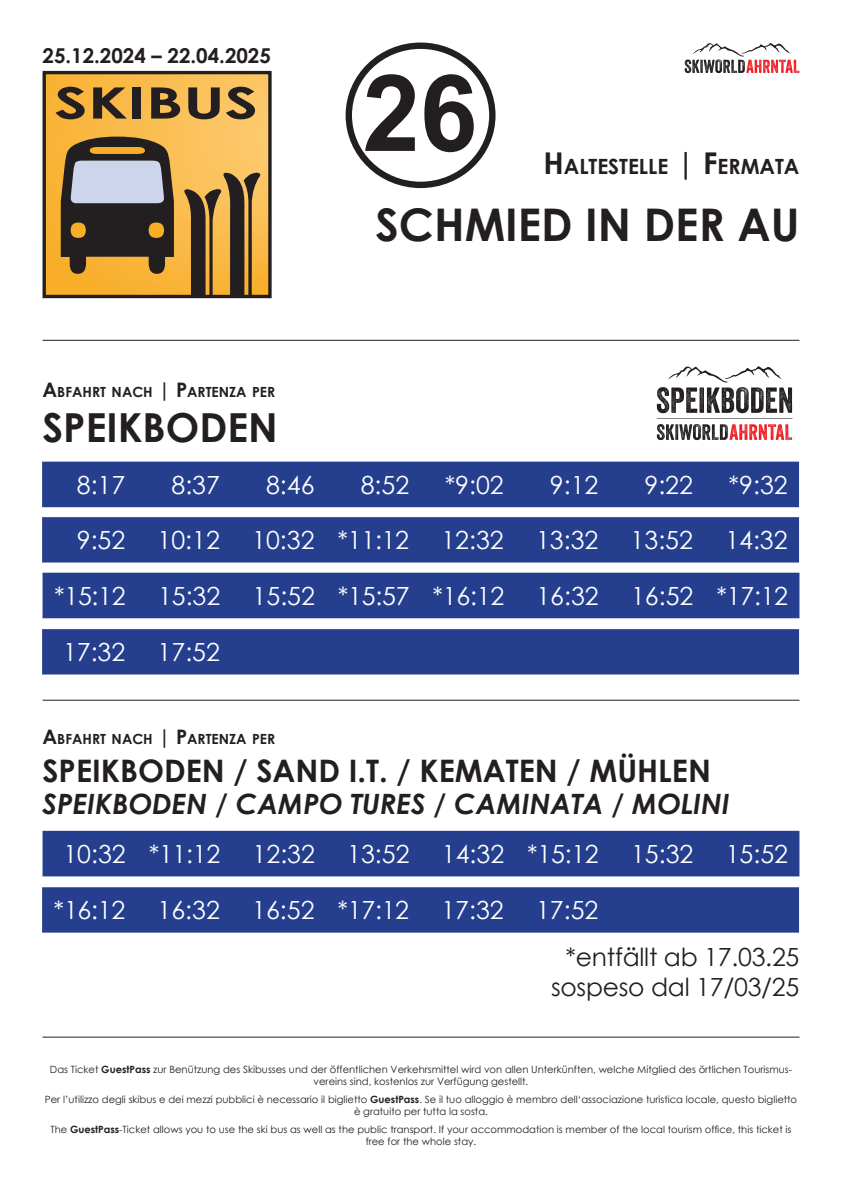
<style>
.page{position:relative;width:842px;height:1191px;background:#fff}
.page>*{position:absolute;margin:0;border:0;box-sizing:border-box;transform-origin:0 0}
.t1{font:700 106.6px "Arial Narrow";color:#231f20;scale:1.18 1}
.t2{font:700 45px "Century Gothic";color:#231f20}
.t3{font:700 43.3px "Century Gothic";color:#231f20;scale:1.49 1}
.t4{font:700 40px "Century Gothic";color:#231f20}
.t5{font:700 31px "Century Gothic";color:#231f20}
.t6{font:italic 700 28px "Century Gothic";color:#231f20}
.t7{font:25px "Century Gothic";color:#fff}
.t8{font:25px/30px "Century Gothic";letter-spacing:-.01em;color:#231f20;text-align:center}
.t9{font:700 21px "Century Gothic";color:#231f20}
.t10{font:700 20.5px "Century Gothic";color:#231f20}
.t11{font:700 14px "Century Gothic";color:#231f20}
.t12{font:10px/12px "Century Gothic";color:#231f20;text-align:center}
.s1{font-size:20px}
.s2{font-size:30px}
.s3{font-weight:700}
</style>
<div class="page">
<img style="left:47px;top:75px;width:221px;height:219px">
<div style="left:43px;top:71px;width:229px;height:227px;border:3px solid #231f20"></div>
<svg style="left:61px;top:137px;width:113px;height:137px"></svg>
<div style="left:149px;top:222px;width:15px;height:16px;background:#f9ae25;border-radius:50%"></div>
<svg style="left:184px;top:171px;width:76px;height:124px"></svg>
<hr style="left:43px;top:340px;width:756px;height:1px;background:#231f20">
<svg style="left:685px;top:43px;width:114px;height:30px"></svg>
<hr style="left:43px;top:1036px;width:756px;height:1px;background:#231f20">
<div style="left:43px;top:831px;width:756px;height:45px;background:#253f8e"></div>
<div style="left:42px;top:461px;width:757px;height:46px;background:#253f8e"></div>
<div style="left:42px;top:517px;width:757px;height:45px;background:#253f8e"></div>
<div style="left:42px;top:887px;width:757px;height:45px;background:#253f8e"></div>
<hr style="left:43px;top:699px;width:756px;height:1px;background:#231f20">
<div style="left:43px;top:572px;width:756px;height:46px;background:#253f8e"></div>
<div style="left:42px;top:629px;width:757px;height:45px;background:#253f8e"></div>
<svg style="left:657px;top:366px;width:136px;height:74px"></svg>
<div style="left:346px;top:43px;width:149px;height:145px;border:6px solid #231f20;border-radius:50%"></div>
<h3 class="t10" style="left:43px;top:40px;width:230px">25.12.2024 – 22.04.2025</h3>
<h3 class="t3" style="left:54px;top:70px;width:138px">SKIBUS</h3>
<h3 class="t11" style="left:43px;top:381px;width:234px"><span class="s1">A</span>BFAHRT NACH <span class="s1">| P</span>ARTENZA PER</h3>
<h3 class="t4" style="left:43px;top:397px;width:237px">SPEIKBODEN</h3>
<h1 class="t1" style="left:363px;top:33px;width:99px">26</h1>
<h3 class="t9" style="left:543px;top:150px;width:258px"><span class="s2">H</span>ALTESTELLE <span class="s2">| F</span>ERMATA</h3>
<h2 class="t2" style="left:376px;top:191px;width:425px">SCHMIED IN DER AU</h2>
<h3 class="t7" style="left:77px;top:467px;width:50px">8:17</h3>
<h3 class="t7" style="left:171px;top:467px;width:50px">8:37</h3>
<h3 class="t7" style="left:266px;top:467px;width:50px">8:46</h3>
<h3 class="t7" style="left:361px;top:467px;width:50px">8:52</h3>
<h3 class="t7" style="left:445px;top:467px;width:61px">*9:02</h3>
<h3 class="t7" style="left:550px;top:467px;width:50px">9:12</h3>
<h3 class="t7" style="left:644px;top:467px;width:50px">9:22</h3>
<h3 class="t7" style="left:729px;top:467px;width:61px">*9:32</h3>
<h3 class="t7" style="left:77px;top:523px;width:50px">9:52</h3>
<h3 class="t7" style="left:158px;top:523px;width:64px">10:12</h3>
<h3 class="t7" style="left:252px;top:523px;width:158px">10:32 *11:12</h3>
<h3 class="t7" style="left:441px;top:523px;width:64px">12:32</h3>
<h3 class="t7" style="left:536px;top:523px;width:64px">13:32</h3>
<h3 class="t7" style="left:631px;top:523px;width:64px">13:52</h3>
<h3 class="t7" style="left:725px;top:523px;width:64px">14:32</h3>
<h3 class="t7" style="left:54px;top:578px;width:73px">*15:12</h3>
<h3 class="t7" style="left:158px;top:578px;width:64px">15:32</h3>
<h3 class="t7" style="left:253px;top:578px;width:253px">15:52 *15:57 *16:12</h3>
<h3 class="t7" style="left:536px;top:578px;width:64px">16:32</h3>
<h3 class="t7" style="left:631px;top:578px;width:159px">16:52 *17:12</h3>
<h3 class="t7" style="left:63px;top:634px;width:64px">17:32</h3>
<h3 class="t7" style="left:158px;top:634px;width:64px">17:52</h3>
<h3 class="t11" style="left:43px;top:728px;width:234px"><span class="s1">A</span>BFAHRT NACH <span class="s1">| P</span>ARTENZA PER</h3>
<h3 class="t5" style="left:43px;top:747px;width:670px">SPEIKBODEN / SAND I.T. / KEMATEN / MÜHLEN</h3>
<h3 class="t6" style="left:43px;top:783px;width:689px">SPEIKBODEN / CAMPO TURES / CAMINATA / MOLINI</h3>
<h3 class="t7" style="left:63px;top:836px;width:158px">10:32 *11:12</h3>
<h3 class="t7" style="left:253px;top:836px;width:64px">12:32</h3>
<h3 class="t7" style="left:347px;top:836px;width:64px">13:52</h3>
<h3 class="t7" style="left:442px;top:836px;width:158px">14:32 *15:12</h3>
<h3 class="t7" style="left:631px;top:836px;width:64px">15:32</h3>
<h3 class="t7" style="left:726px;top:836px;width:64px">15:52</h3>
<h3 class="t7" style="left:54px;top:892px;width:73px">*16:12</h3>
<h3 class="t7" style="left:158px;top:892px;width:64px">16:32</h3>
<h3 class="t7" style="left:252px;top:892px;width:158px">16:52 *17:12</h3>
<h3 class="t7" style="left:441px;top:892px;width:64px">17:32</h3>
<h3 class="t7" style="left:536px;top:892px;width:64px">17:52</h3>
<h3 class="t8" style="left:551px;top:941px;width:250px">*entfällt ab 17.03.25 sospeso dal 17/03/25</h3>
<p class="t12" style="left:50px;top:1063px;width:744px">Das Ticket <span class="s3">GuestPass</span> zur Benützung des Skibusses und der öffentlichen Verkehrsmittel wird von allen Unterkünften, welche Mitglied des örtlichen Tourismus&shy;vereins sind, kostenlos zur Verfügung gestellt.</p>
<p class="t12" style="left:45px;top:1093px;width:754px">Per l’utilizzo degli skibus e dei mezzi pubblici è necessario il biglietto <span class="s3">GuestPass</span>. Se il tuo alloggio è membro dell‘associazione turistica locale, questo biglietto è gratuito per tutta la sosta.</p>
<p class="t12" style="left:50px;top:1123px;width:742px">The <span class="s3">GuestPass</span>-Ticket allows you to use the ski bus as well as the public transport. If your accommodation is member of the local tourism office, this ticket is free for the whole stay.</p>
</div>
